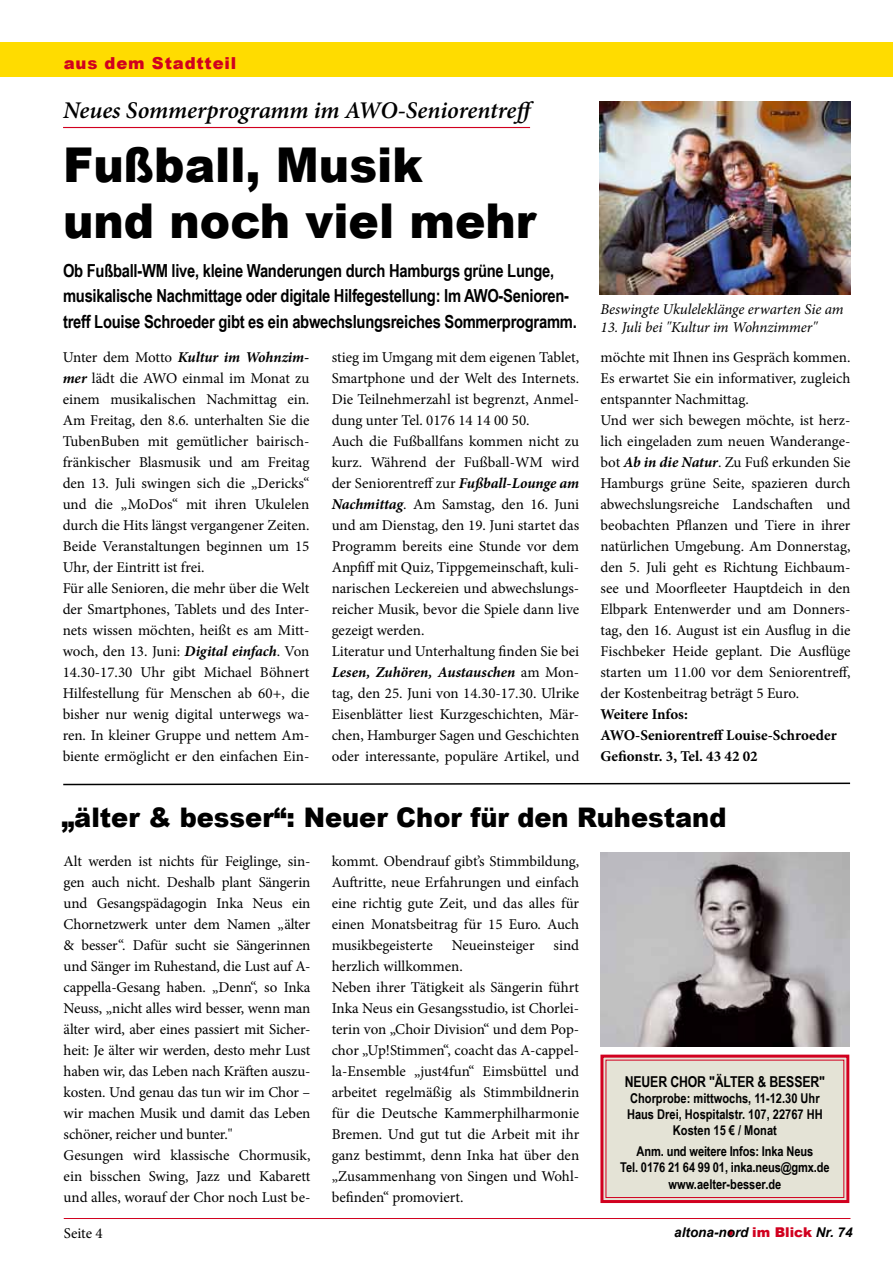
<style>
.page{position:relative;width:893px;height:1263px;background:#fff}
.page>*{position:absolute;margin:0;border:0;box-sizing:border-box;transform-origin:0 0}
.t1{font:900 48px/55.5px "Arial";color:#000;scale:.95 1}
.t2{font:900 27px "Arial";color:#000;scale:.95 1}
.t3{font:italic 600 24px "Minion Pro";letter-spacing:-.005em;color:#000}
.t4{font:700 18px/25.5px "Arial Narrow";letter-spacing:-.015em;color:#000}
.t5{font:900 16.5px "Arial";letter-spacing:.05em;color:#d1001f}
.t6{font:15px/21px "Minion Pro";letter-spacing:-.005em;color:#000}
.t7{font:700 15px/21px "Minion Pro";letter-spacing:-.005em;color:#000}
.t8{font:italic 15px "Minion Pro";letter-spacing:-.01em;color:#000}
.t9{font:700 15px "Arial Narrow";letter-spacing:-.01em;color:#000}
.t10{font:700 13.5px/16.2px "Arial Narrow";color:#000;text-align:center}
.t11{font:italic 700 13.5px "Arial";color:#000}
.s1{font-weight:700;font-style:italic}
.s2{font-weight:900;font-style:normal;color:#d1001f}
</style>
<div class="page">
<svg style="left:728px;top:1229px;width:5px;height:7px"></svg>
<hr style="left:64px;top:1218px;width:786px;height:1px;background:#d1001f">
<div style="left:0;top:43px;width:893px;height:34px;background:#ffdc00"></div>
<svg style="left:600px;top:1054px;width:250px;height:149px;background:#e2d3c9"></svg>
<div style="left:605px;top:1059px;width:239px;height:139px;border:1px solid #d1001f"></div>
<hr style="left:63px;top:127px;width:467px;height:1px;background:#d1001f">
<svg style="left:63px;top:782px;width:788px;height:4px"></svg>
<img style="left:600px;top:853px;width:250px;height:193px">
<img style="left:599px;top:101px;width:251px;height:193px">
<p class="t5" style="left:64px;top:51px;width:174px">aus dem Stadtteil</p>
<h3 class="t3" style="left:63px;top:94px;width:476px">Neues Sommerprogramm im AWO-Seniorentreff</h3>
<h1 class="t1" style="left:63px;top:136px;width:499px">Fußball, Musik<br>und noch viel mehr</h1>
<p class="t4" style="left:63px;top:257px;width:515px">Ob Fußball-WM live, kleine Wanderungen durch Hamburgs grüne Lunge, musikalische Nachmittage oder digitale Hilfegestellung: Im AWO-Senioren&shy;treff Louise Schroeder gibt es ein abwechslungsreiches Sommerprogramm.</p>
<p class="t8" style="left:601px;top:298px;width:245px">Beswingte Ukuleleklänge erwarten Sie am</p>
<p class="t8" style="left:601px;top:316px;width:218px">13. Juli bei "Kultur im Wohnzimmer"</p>
<p class="t6" style="left:63px;top:347px;width:248px">Unter dem Motto <span class="s1">Kultur im Wohnzim&shy;mer</span> lädt die AWO einmal im Monat zu einem musikalischen Nachmittag ein.<br>Am Freitag, den 8.6. unterhalten Sie die TubenBuben mit gemütlicher bairisch&shy;fränkischer Blasmusik und am Freitag den 13. Juli swingen sich die „Dericks“ und die „MoDos“ mit ihren Ukulelen durch die Hits längst vergangener Zeiten.<br>Beide Veranstaltungen beginnen um 15<br>Uhr, der Eintritt ist frei.<br>Für alle Senioren, die mehr über die Welt der Smartphones, Tablets und des Inter&shy;nets wissen möchten, heißt es am Mitt&shy;woch, den 13. Juni: <span class="s1">Digital einfach</span>. Von 14.30-17.30 Uhr gibt Michael Böhnert Hilfestellung für Menschen ab 60+, die bisher nur wenig digital unterwegs wa&shy;ren. In kleiner Gruppe und nettem Am&shy;biente ermöglicht er den einfachen Ein-</p>
<p class="t6" style="left:332px;top:347px;width:249px">stieg im Umgang mit dem eigenen Tablet, Smartphone und der Welt des Internets.<br>Die Teilnehmerzahl ist begrenzt, Anmel&shy;dung unter Tel. 0176 14 14 00 50.<br>Auch die Fußballfans kommen nicht zu kurz. Während der Fußball-WM wird der Seniorentreff zur <span class="s1">Fußball-Lounge am Nachmittag</span>. Am Samstag, den 16. Juni und am Dienstag, den 19. Juni startet das Programm bereits eine Stunde vor dem Anpfiff mit Quiz, Tippgemeinschaft, kuli&shy;narischen Leckereien und abwechslungs&shy;reicher Musik, bevor die Spiele dann live gezeigt werden.<br>Literatur und Unterhaltung finden Sie bei <span class="s1">Lesen, Zuhören, Austauschen</span> am Mon&shy;tag, den 25. Juni von 14.30-17.30. Ulrike Eisenblätter liest Kurzgeschichten, Mär&shy;chen, Hamburger Sagen und Geschichten oder interessante, populäre Artikel, und</p>
<p class="t6" style="left:600px;top:347px;width:252px">möchte mit Ihnen ins Gespräch kommen.<br>Es erwartet Sie ein informativer, zugleich entspannter Nachmittag.<br>Und wer sich bewegen möchte, ist herz&shy;lich eingeladen zum neuen Wanderange&shy;bot <span class="s1">Ab in die Natur</span>. Zu Fuß erkunden Sie Hamburgs grüne Seite, spazieren durch abwechslungsreiche Landschaften und beobachten Pflanzen und Tiere in ihrer natürlichen Umgebung. Am Donnerstag, den 5. Juli geht es Richtung Eichbaum&shy;see und Moorfleeter Hauptdeich in den Elbpark Entenwerder und am Donners&shy;tag, den 16. August ist ein Ausflug in die Fischbeker Heide geplant. Die Ausflüge starten um 11.00 vor dem Seniorentreff, der Kostenbeitrag beträgt 5 Euro.</p>
<p class="t7" style="left:600px;top:704px;width:238px">Weitere Infos:<br>AWO-Seniorentreff Louise-Schroeder<br>Gefionstr. 3, Tel. 43 42 02</p>
<h2 class="t2" style="left:61px;top:798px;width:702px">„älter &amp; besser“: Neuer Chor für den Ruhestand</h2>
<p class="t6" style="left:64px;top:851px;width:248px">Alt werden ist nichts für Feiglinge, sin&shy;gen auch nicht. Deshalb plant Sängerin und Gesangspädagogin Inka Neus ein Chornetzwerk unter dem Namen „älter &amp; besser“. Dafür sucht sie Sängerinnen und Sänger im Ruhestand, die Lust auf A&shy;cappella-Gesang haben. „Denn“, so Inka Neuss, „nicht alles wird besser, wenn man älter wird, aber eines passiert mit Sicher&shy;heit: Je älter wir werden, desto mehr Lust haben wir, das Leben nach Kräften auszu&shy;kosten. Und genau das tun wir im Chor – wir machen Musik und damit das Leben schöner, reicher und bunter."<br>Gesungen wird klassische Chormusik, ein bisschen Swing, Jazz und Kabarett und alles, worauf der Chor noch Lust be-</p>
<p class="t6" style="left:332px;top:851px;width:249px;text-align:justify">kommt. Obendrauf gibt’s Stimmbildung, Auftritte, neue Erfahrungen und einfach eine richtig gute Zeit, und das alles für einen Monatsbeitrag für 15 Euro. Auch musikbegeisterte</p>
<p class="t6" style="left:452px;top:935px;width:84px">Neueinsteiger</p>
<p class="t6" style="left:554px;top:935px;width:27px">sind</p>
<p class="t6" style="left:332px;top:956px;width:249px">herzlich willkommen.<br>Neben ihrer Tätigkeit als Sängerin führt Inka Neus ein Gesangsstudio, ist Chorlei&shy;terin von „Choir Division“ und dem Pop&shy;chor „Up!Stimmen“, coacht das A-cappel&shy;la-Ensemble „just4fun“ Eimsbüttel und arbeitet regelmäßig als Stimmbildnerin für die Deutsche Kammerphilharmonie Bremen. Und gut tut die Arbeit mit ihr ganz bestimmt, denn Inka hat über den „Zusammenhang von Singen und Wohl&shy;befinden“ promoviert.</p>
<p class="t9" style="left:625px;top:1070px;width:202px">neuer Chor "älter &amp; besser"</p>
<p class="t10" style="left:627px;top:1089px;width:197px">Chorprobe: mittwochs, 11-12.30 Uhr<br>Haus Drei, Hospitalstr. 107, 22767 HH<br>Kosten 15 € / Monat</p>
<p class="t10" style="left:620px;top:1142px;width:211px">Anm. und weitere Infos: Inka Neus<br>Tel. 0176 21 64 99 01, inka.neus@gmx.de www.aelter-besser.de</p>
<p class="t6" style="left:64px;top:1222px;width:40px">Seite 4</p>
<p class="t11" style="left:674px;top:1223px;width:180px">altona-nord <span class="s2">im Blick</span> Nr. 74</p>
</div>
